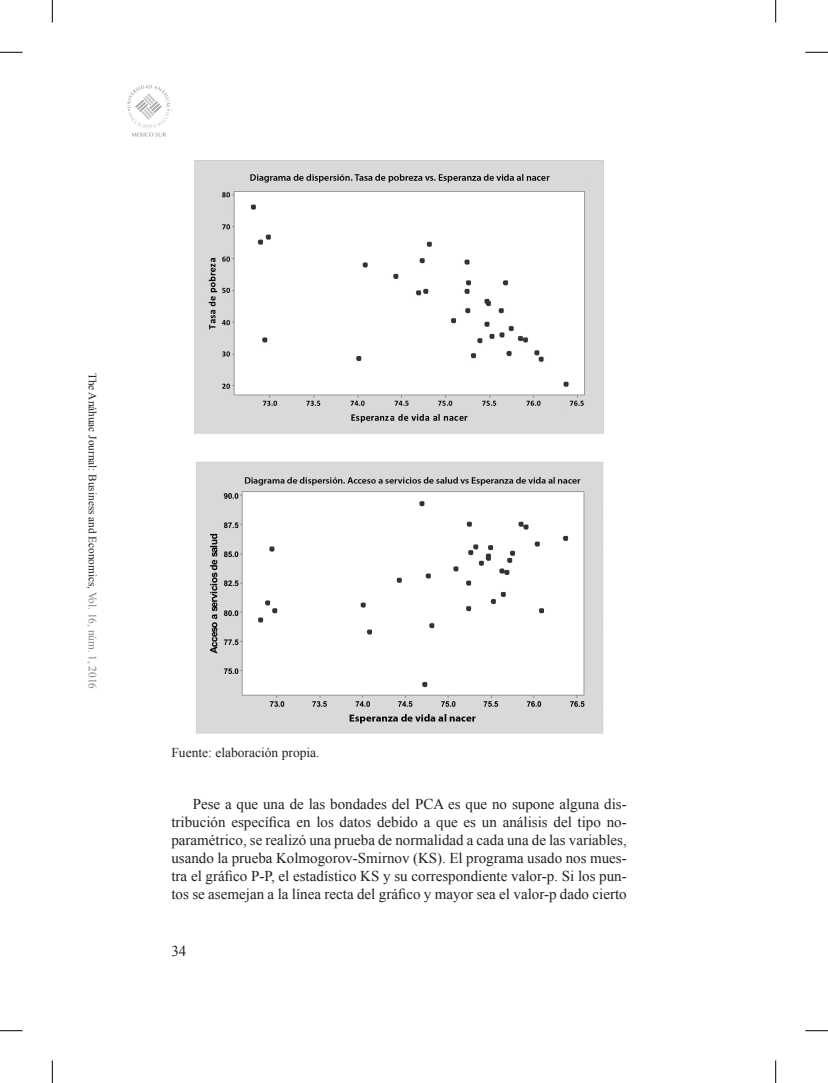
<style>
.page{position:relative;width:828px;height:1083px;background:#fff}
.page>*{position:absolute;margin:0;border:0;box-sizing:border-box;transform-origin:0 0}
.par{font:15px/18px "Times New Roman";color:#231f20;text-align:justify}
.fuente{font:13.5px "Times New Roman";color:#231f20}
.t1{font:11.25px "Times New Roman";color:#231f20}
.s1{color:#808285}
</style>
<div class="page">
<svg style="left:127px;top:85px;width:45px;height:52px"></svg>
<img style="left:194px;top:160px;width:410px;height:274px">
<img style="left:196px;top:461px;width:408px;height:273px">
<svg style="left:0;top:52px;width:22px;height:1px"></svg>
<svg style="left:805px;top:52px;width:22px;height:1px"></svg>
<svg style="left:0;top:1030px;width:22px;height:1px"></svg>
<svg style="left:805px;top:1030px;width:22px;height:1px"></svg>
<svg style="left:52px;top:0;width:1px;height:23px"></svg>
<svg style="left:52px;top:1060px;width:1px;height:22px"></svg>
<svg style="left:775px;top:0;width:1px;height:23px"></svg>
<svg style="left:775px;top:1060px;width:1px;height:22px"></svg>
<p class="t1" style="left:100px;top:373px;width:318px;rotate:90deg">The Anáhuac Journal: Business and Economics, <span class="s1">Vol. 16, núm. 1, 2016</span></p>
<p class="fuente" style="left:171px;top:743px;width:150px">Fuente: elaboración propia.</p>
<p class="par" style="left:171px;top:795px;width:456px;text-indent:21px">Pese a que una de las bondades del PCA es que no supone alguna dis&shy;tribución específica en los datos debido a que es un análisis del tipo no&shy;paramétrico, se realizó una prueba de normalidad a cada una de las variables, usando la prueba Kolmogorov-Smirnov (KS). El programa usado nos mues&shy;tra el gráfico P-P, el estadístico KS y su correspondiente valor-p. Si los pun&shy;tos se asemejan a la línea recta del gráfico y mayor sea el valor-p dado cierto</p>
<p class="par" style="left:171px;top:941px;width:16px">34</p>
</div>
